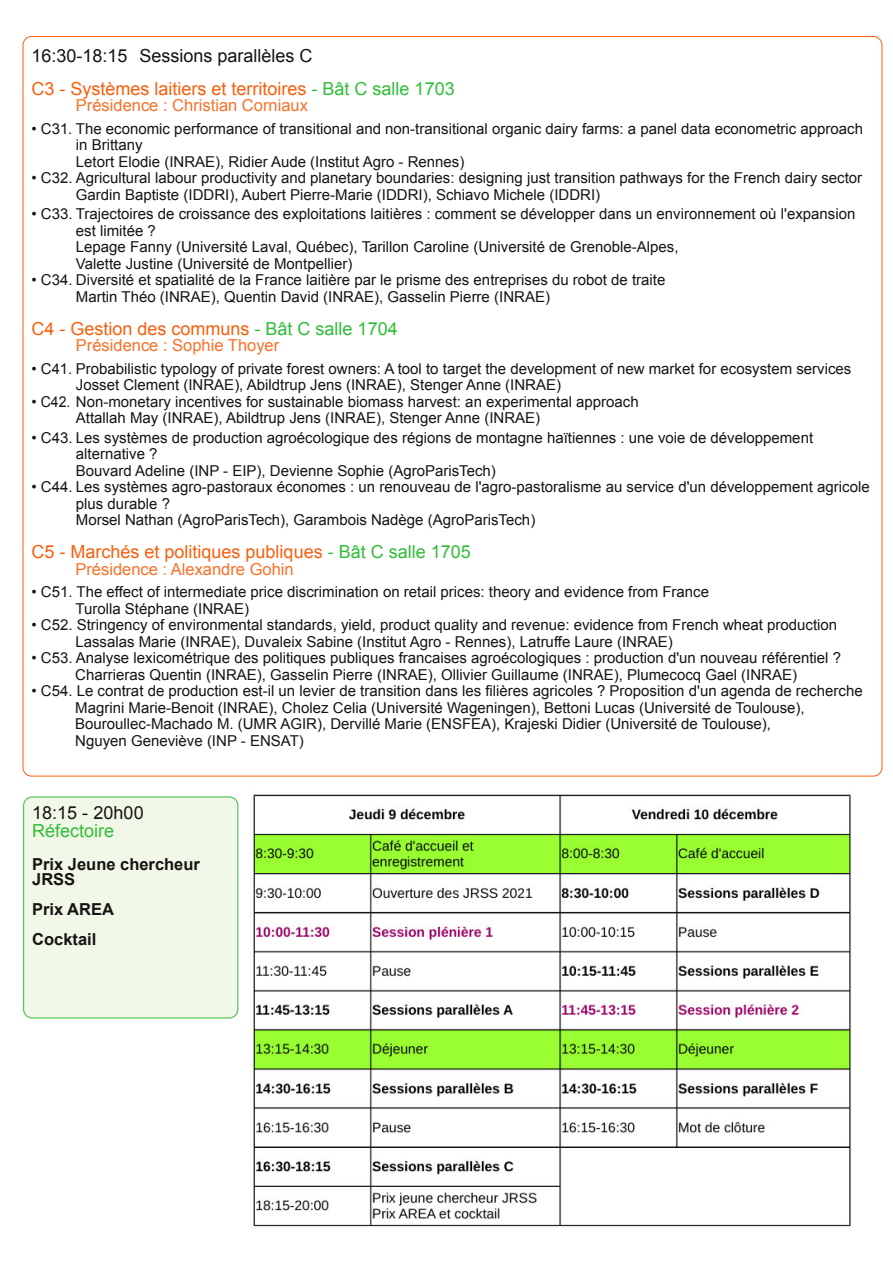
<style>
.page{position:relative;width:893px;height:1263px;background:#fff}
.page>*{position:absolute;margin:0;border:0;box-sizing:border-box;transform-origin:0 0}
.t1{font:18px/33px "Arial";color:#f75f0d}
.t2{font:18px "Arial";color:#161413}
.t3{font:18px "Arial";color:#31bd38}
.t4{font:16.5px "Arial";color:#f87129}
.t5{font:700 16.5px/15px "Arial";color:#161413}
.t6{font:15px/16.5px "Arial";color:#161413}
.s1{color:#161413}
.s2{color:#31bd38}
</style>
<div class="page">
<img style="left:249px;top:794px;width:603px;height:433px">
<div style="left:24px;top:797px;width:214px;height:221px;background:#f2f8e7;border-radius:9px"></div>
<div style="left:24px;top:797px;width:214px;height:221px;border:1px solid #31bd38;border-radius:9px"></div>
<p class="t1" style="left:32px;top:39px;width:425px"><span class="s1">16:30-18:15 Sessions parallèles C<br></span>C3 - Systèmes laitiers et territoires <span class="s2">- Bât C salle 1703</span></p>
<p class="t4" style="left:76px;top:96px;width:234px">Présidence : Christian Corniaux</p>
<p class="t6" style="left:76px;top:120px;width:789px;text-indent:-44px">• C31. The economic performance of transitional and non-transitional organic dairy farms: a panel data econometric approach in Brittany<br>Letort Elodie (INRAE), Ridier Aude (Institut Agro - Rennes)</p>
<p class="t6" style="left:76px;top:170px;width:788px;text-indent:-44px">• C32. Agricultural labour productivity and planetary boundaries: designing just transition pathways for the French dairy sector<br>Gardin Baptiste (IDDRI), Aubert Pierre-Marie (IDDRI), Schiavo Michele (IDDRI)</p>
<p class="t6" style="left:76px;top:206px;width:781px;text-indent:-44px">• C33. Trajectoires de croissance des exploitations laitières : comment se développer dans un environnement où l'expansion est limitée ?<br>Lepage Fanny (Université Laval, Québec), Tarillon Caroline (Université de Grenoble-Alpes,<br>Valette Justine (Université de Montpellier)</p>
<p class="t6" style="left:76px;top:272px;width:591px;text-indent:-44px">• C34. Diversité et spatialité de la France laitière par le prisme des entreprises du robot de traite<br>Martin Théo (INRAE), Quentin David (INRAE), Gasselin Pierre (INRAE)</p>
<p class="t1" style="left:32px;top:312px;width:368px">C4 - Gestion des communs <span class="s2">- Bât C salle 1704</span></p>
<p class="t4" style="left:76px;top:336px;width:205px">Présidence : Sophie Thoyer</p>
<p class="t6" style="left:76px;top:360px;width:777px;text-indent:-44px">• C41. Probabilistic typology of private forest owners: A tool to target the development of new market for ecosystem services<br>Josset Clement (INRAE), Abildtrup Jens (INRAE), Stenger Anne (INRAE)</p>
<p class="t6" style="left:76px;top:393px;width:564px;text-indent:-44px">• C42. Non-monetary incentives for sustainable biomass harvest: an experimental approach<br>Attallah May (INRAE), Abildtrup Jens (INRAE), Stenger Anne (INRAE)</p>
<p class="t6" style="left:76px;top:429px;width:739px;text-indent:-44px">• C43. Les systèmes de production agroécologique des régions de montagne haïtiennes : une voie de développement alternative ?<br>Bouvard Adeline (INP - EIP), Devienne Sophie (AgroParisTech)</p>
<p class="t6" style="left:76px;top:479px;width:795px;text-indent:-44px">• C44. Les systèmes agro-pastoraux économes : un renouveau de l'agro-pastoralisme au service d'un développement agricole plus durable ?<br>Morsel Nathan (AgroParisTech), Garambois Nadège (AgroParisTech)</p>
<p class="t1" style="left:32px;top:535px;width:441px">C5 - Marchés et politiques publiques <span class="s2">- Bât C salle 1705</span></p>
<p class="t4" style="left:75px;top:560px;width:220px">Présidence : Alexandre Gohin</p>
<p class="t6" style="left:75px;top:584px;width:635px;text-indent:-44px">• C51. The effect of intermediate price discrimination on retail prices: theory and evidence from France<br>Turolla Stéphane (INRAE)</p>
<p class="t6" style="left:75px;top:617px;width:763px;text-indent:-44px">• C52. Stringency of environmental standards, yield, product quality and revenue: evidence from French wheat production<br>Lassalas Marie (INRAE), Duvaleix Sabine (Institut Agro - Rennes), Latruffe Laure (INRAE)</p>
<p class="t6" style="left:32px;top:650px;width:811px;text-align:center">• C53. Analyse lexicométrique des politiques publiques francaises agroécologiques : production d'un nouveau référentiel ?<br>Charrieras Quentin (INRAE), Gasselin Pierre (INRAE), Ollivier Guillaume (INRAE), Plumecocq Gael (INRAE)</p>
<p class="t6" style="left:75px;top:683px;width:789px;text-indent:-44px">• C54. Le contrat de production est-il un levier de transition dans les filières agricoles ? Proposition d'un agenda de recherche Magrini Marie-Benoit (INRAE), Cholez Celia (Université Wageningen), Bettoni Lucas (Université de Toulouse), Bouroullec-Machado M. (UMR AGIR), Dervillé Marie (ENSFEA), Krajeski Didier (Université de Toulouse),<br>Nguyen Geneviève (INP - ENSAT)</p>
<p class="t2" style="left:32px;top:802px;width:113px">18:15 - 20h00</p>
<p class="t3" style="left:32px;top:820px;width:84px">Réfectoire</p>
<p class="t5" style="left:32px;top:856px;width:169px">Prix Jeune chercheur<br>JRSS</p>
<p class="t5" style="left:32px;top:894px;width:83px;line-height:30px">Prix AREA<br>Cocktail</p>
</div>
